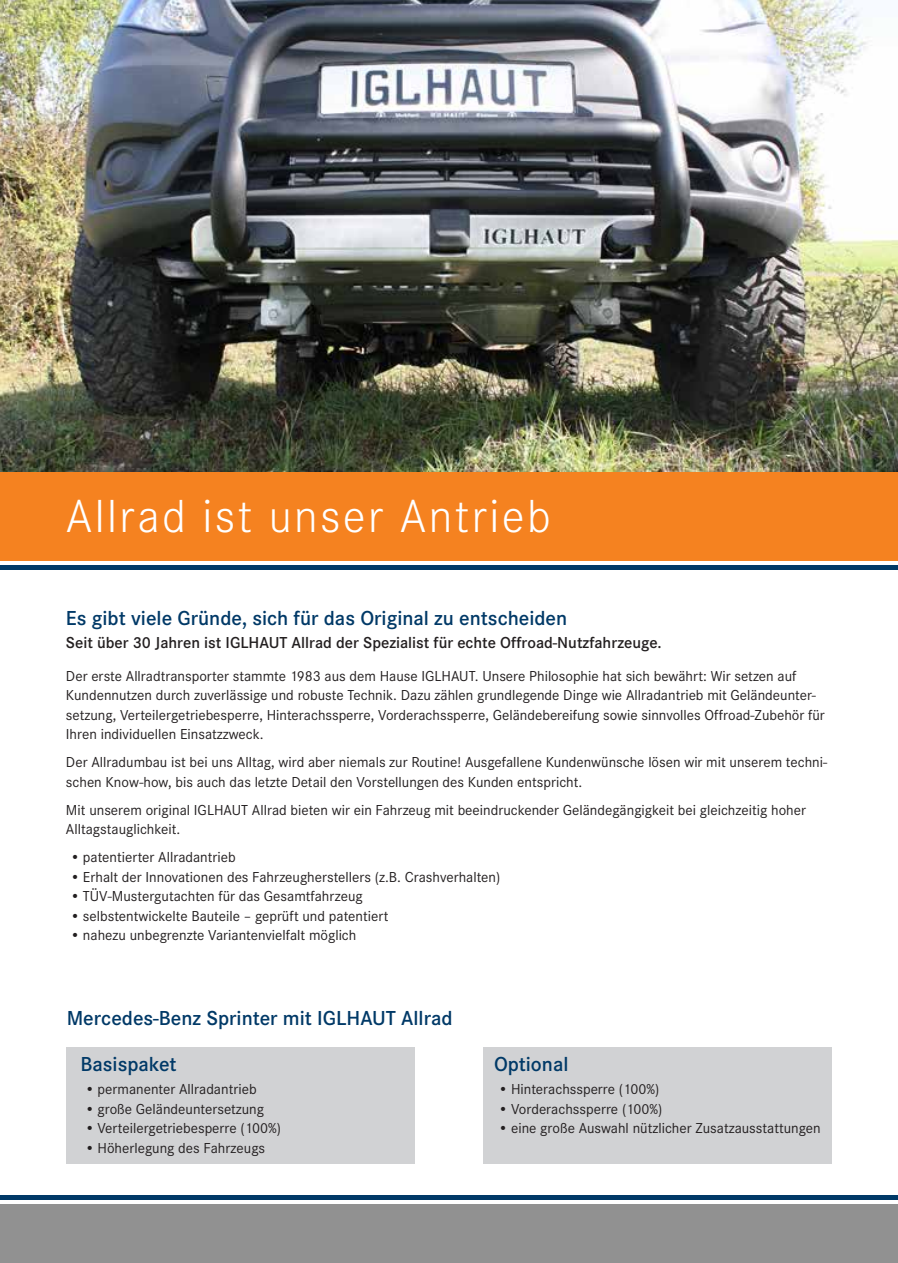
<style>
.page{position:relative;width:898px;height:1263px;background:#fff}
.page>*{position:absolute;margin:0;border:0;box-sizing:border-box;transform-origin:0 0}
.t1{font:300 48px "Corporate S";letter-spacing:.05em;color:#fff}
.t2{font:600 21px "Corporate S";color:#003967}
.t3{font:600 16.5px "Corporate S";color:#231f20}
.t4{font:15px/19.5px "Corporate S";color:#231f20}
</style>
<div class="page">
<img style="left:0;top:0;width:897px;height:472px">
<div style="left:0;top:1204px;width:897px;height:59px;background:#919191"></div>
<hr style="left:0;top:1196px;width:897px;height:4px;background:#003967">
<hr style="left:0;top:565px;width:897px;height:4px;background:#003967">
<div style="left:0;top:472px;width:897px;height:88px;background:#f58220"></div>
<div style="left:66px;top:1047px;width:349px;height:117px;background:#d1d2d4"></div>
<div style="left:483px;top:1047px;width:348px;height:117px;background:#d1d2d4"></div>
<h1 class="t1" style="left:66px;top:489px;width:486px">Allrad ist unser Antrieb</h1>
<h2 class="t2" style="left:66px;top:606px;width:502px">Es gibt viele Gründe, sich für das Original zu entscheiden</h2>
<p class="t3" style="left:66px;top:633px;width:597px">Seit über 30 Jahren ist IGLHAUT Allrad der Spezialist für echte Offroad-Nutzfahrzeuge.</p>
<p class="t4" style="left:66px;top:666px;width:760px">Der erste Allradtransporter stammte 1983 aus dem Hause IGLHAUT. Unsere Philosophie hat sich bewährt: Wir setzen auf Kundennutzen durch zuverlässige und robuste Technik. Dazu zählen grundlegende Dinge wie Allradantrieb mit Geländeunter&shy;setzung, Verteilergetriebesperre, Hinterachssperre, Vorderachssperre, Geländebereifung sowie sinnvolles Offroad-Zubehör für Ihren individuellen Einsatzzweck.</p>
<p class="t4" style="left:66px;top:753px;width:762px">Der Allradumbau ist bei uns Alltag, wird aber niemals zur Routine! Ausgefallene Kundenwünsche lösen wir mit unserem techni&shy;schen Know-how, bis auch das letzte Detail den Vorstellungen des Kunden entspricht.</p>
<p class="t4" style="left:66px;top:800px;width:741px">Mit unserem original IGLHAUT Allrad bieten wir ein Fahrzeug mit beeindruckender Geländegängigkeit bei gleichzeitig hoher<br>Alltagstauglichkeit.</p>
<p class="t4" style="left:70px;top:848px;width:167px">• patentierter Allradantrieb</p>
<p class="t4" style="left:70px;top:867px;width:431px">• Erhalt der Innovationen des Fahrzeugherstellers (z.B. Crashverhalten)</p>
<p class="t4" style="left:70px;top:887px;width:294px">• TÜV-Mustergutachten für das Gesamtfahrzeug</p>
<p class="t4" style="left:70px;top:906px;width:319px">• selbstentwickelte Bauteile – geprüft und patentiert</p>
<p class="t4" style="left:70px;top:926px;width:287px">• nahezu unbegrenzte Variantenvielfalt möglich</p>
<h2 class="t2" style="left:67px;top:1006px;width:387px">Mercedes-Benz Sprinter mit IGLHAUT Allrad</h2>
<h2 class="t2" style="left:80px;top:1051px;width:97px">Basispaket</h2>
<p class="t4" style="left:85px;top:1079px;width:173px">• permanenter Allradantrieb</p>
<p class="t4" style="left:85px;top:1099px;width:181px">• große Geländeuntersetzung</p>
<p class="t4" style="left:85px;top:1118px;width:198px">• Verteilergetriebesperre (100%)</p>
<p class="t4" style="left:85px;top:1138px;width:182px">• Höherlegung des Fahrzeugs</p>
<h2 class="t2" style="left:494px;top:1051px;width:76px">Optional</h2>
<p class="t4" style="left:498px;top:1079px;width:162px">• Hinterachssperre (100%)</p>
<p class="t4" style="left:498px;top:1099px;width:166px">• Vorderachssperre (100%)</p>
<p class="t4" style="left:498px;top:1118px;width:324px">• eine große Auswahl nützlicher Zusatzausstattungen</p>
</div>
